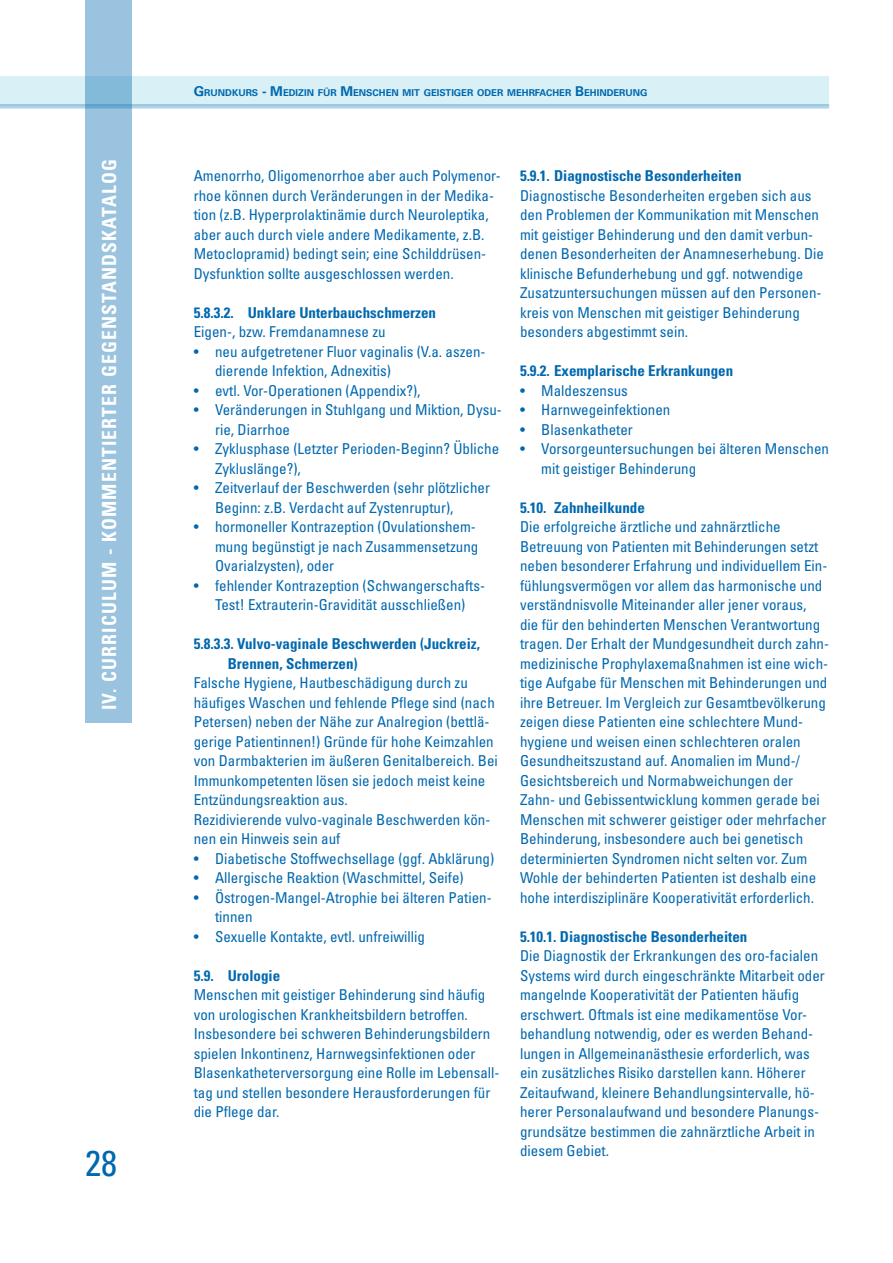
<style>
.page{position:relative;width:893px;height:1263px;background:#fff}
.page>*{position:absolute;margin:0;border:0;box-sizing:border-box;transform-origin:0 0}
.t1{font:condensed 36px "Univers";color:#0068af}
.t2{font:700 condensed 19.5px "Univers";letter-spacing:.06em;color:#fff}
.t3{font:condensed 15px/19.5px "Univers";color:#0068af}
.t4{font:700 condensed 15px/19.5px "Univers";color:#0068af}
.t5{font:700 9.45px "Univers";color:#0068af}
.s1{font-size:13.5px}
</style>
<div class="page">
<div style="left:0;top:77px;width:829px;height:29px;background:#d9f0f6"></div>
<svg style="left:0;top:104px;width:829px;height:5px;background:#afd1e6"></svg>
<div style="left:85px;top:0;width:47px;height:723px;background:#9ac3df"></div>
<h2 class="t2" style="left:97px;top:710px;width:550px;rotate:-90deg">IV. Curriculum - Kommentierter Gegenstandskatalog</h2>
<h1 class="t1" style="left:85px;top:1140px;width:33px">28</h1>
<p class="t5" style="left:194px;top:88px;width:454px"><span class="s1">G</span>RUNDKURS <span class="s1">- M</span>EDIZIN FÜR <span class="s1">M</span>ENSCHEN MIT GEISTIGER ODER MEHRFACHER <span class="s1">B</span>EHINDERUNG</p>
<p class="t3" style="left:194px;top:166px;width:308px">Amenorrho, Oligomenorrhoe aber auch Polymenor&shy;rhoe können durch Veränderungen in der Medika&shy;tion (z.B. Hyperprolaktinämie durch Neuroleptika, aber auch durch viele andere Medikamente, z.B.<br>Metoclopramid) bedingt sein; eine Schilddrüsen-Dysfunktion sollte ausgeschlossen werden.</p>
<p class="t4" style="left:194px;top:302px;width:244px">5.8.3.2. Unklare Unterbauchschmerzen</p>
<p class="t3" style="left:194px;top:322px;width:193px">Eigen-, bzw. Fremdanamnese zu</p>
<p class="t3" style="left:215px;top:341px;width:272px;text-indent:-21px">• neu aufgetretener Fluor vaginalis (V.a. aszen&shy;dierende Infektion, Adnexitis)</p>
<p class="t3" style="left:194px;top:380px;width:228px">• evtl. Vor-Operationen (Appendix?),</p>
<p class="t3" style="left:215px;top:400px;width:288px;text-indent:-21px">• Veränderungen in Stuhlgang und Miktion, Dysu&shy;rie, Diarrhoe</p>
<p class="t3" style="left:215px;top:439px;width:286px;text-indent:-21px">• Zyklusphase (Letzter Perioden-Beginn? Übliche<br>Zykluslänge?),</p>
<p class="t3" style="left:215px;top:478px;width:276px;text-indent:-21px">• Zeitverlauf der Beschwerden (sehr plötzlicher<br>Beginn: z.B. Verdacht auf Zystenruptur),</p>
<p class="t3" style="left:215px;top:517px;width:265px;text-indent:-21px">• hormoneller Kontrazeption (Ovulationshem&shy;mung begünstigt je nach Zusammensetzung<br>Ovarialzysten), oder</p>
<p class="t3" style="left:194px;top:575px;width:293px;text-align:center">• fehlender Kontrazeption (Schwangerschafts-<br>Test! Extrauterin-Gravidität ausschließen)</p>
<p class="t4" style="left:228px;top:634px;width:254px;text-indent:-34px">5.8.3.3. Vulvo-vaginale Beschwerden (Juckreiz,<br>Brennen, Schmerzen)</p>
<p class="t3" style="left:194px;top:673px;width:306px">Falsche Hygiene, Hautbeschädigung durch zu häufiges Waschen und fehlende Pflege sind (nach Petersen) neben der Nähe zur Analregion (bettlä&shy;gerige Patientinnen!) Gründe für hohe Keimzahlen von Darmbakterien im äußeren Genitalbereich. Bei Immunkompetenten lösen sie jedoch meist keine Entzündungsreaktion aus.<br>Rezidivierende vulvo-vaginale Beschwerden kön&shy;nen ein Hinweis sein auf</p>
<p class="t3" style="left:194px;top:848px;width:302px">• Diabetische Stoffwechsellage (ggf. Abklärung)</p>
<p class="t3" style="left:194px;top:868px;width:271px">• Allergische Reaktion (Waschmittel, Seife)</p>
<p class="t3" style="left:215px;top:887px;width:278px;text-indent:-21px">• Östrogen-Mangel-Atrophie bei älteren Patien&shy;tinnen</p>
<p class="t3" style="left:194px;top:926px;width:233px">• Sexuelle Kontakte, evtl. unfreiwillig</p>
<p class="t4" style="left:194px;top:965px;width:88px">5.9. Urologie</p>
<p class="t3" style="left:194px;top:985px;width:307px">Menschen mit geistiger Behinderung sind häufig von urologischen Krankheitsbildern betroffen.<br>Insbesondere bei schweren Behinderungsbildern spielen Inkontinenz, Harnwegsinfektionen oder Blasenkatheterversorgung eine Rolle im Lebensall&shy;tag und stellen besondere Herausforderungen für die Pflege dar.</p>
<p class="t4" style="left:520px;top:166px;width:223px">5.9.1. Diagnostische Besonderheiten</p>
<p class="t3" style="left:520px;top:185px;width:306px">Diagnostische Besonderheiten ergeben sich aus den Problemen der Kommunikation mit Menschen mit geistiger Behinderung und den damit verbun&shy;denen Besonderheiten der Anamneserhebung. Die klinische Befunderhebung und ggf. notwendige Zusatzuntersuchungen müssen auf den Personen&shy;kreis von Menschen mit geistiger Behinderung besonders abgestimmt sein.</p>
<p class="t4" style="left:520px;top:361px;width:215px">5.9.2. Exemplarische Erkrankungen</p>
<p class="t3" style="left:520px;top:380px;width:109px">• Maldeszensus</p>
<p class="t3" style="left:520px;top:400px;width:152px">• Harnwegeinfektionen</p>
<p class="t3" style="left:520px;top:419px;width:114px">• Blasenkatheter</p>
<p class="t3" style="left:541px;top:439px;width:289px;text-indent:-21px">• Vorsorgeuntersuchungen bei älteren Menschen mit geistiger Behinderung</p>
<p class="t4" style="left:520px;top:497px;width:126px">5.10. Zahnheilkunde</p>
<p class="t3" style="left:520px;top:517px;width:311px">Die erfolgreiche ärztliche und zahnärztliche Betreuung von Patienten mit Behinderungen setzt neben besonderer Erfahrung und individuellem Ein&shy;fühlungsvermögen vor allem das harmonische und verständnisvolle Miteinander aller jener voraus,<br>die für den behinderten Menschen Verantwortung tragen. Der Erhalt der Mundgesundheit durch zahn&shy;medizinische Prophylaxemaßnahmen ist eine wich&shy;tige Aufgabe für Menschen mit Behinderungen und ihre Betreuer. Im Vergleich zur Gesamtbevölkerung zeigen diese Patienten eine schlechtere Mund&shy;hygiene und weisen einen schlechteren oralen Gesundheitszustand auf. Anomalien im Mund-/ Gesichtsbereich und Normabweichungen der Zahn- und Gebissentwicklung kommen gerade bei Menschen mit schwerer geistiger oder mehrfacher Behinderung, insbesondere auch bei genetisch determinierten Syndromen nicht selten vor. Zum Wohle der behinderten Patienten ist deshalb eine hohe interdisziplinäre Kooperativität erforderlich.</p>
<p class="t4" style="left:520px;top:926px;width:229px">5.10.1. Diagnostische Besonderheiten</p>
<p class="t3" style="left:520px;top:946px;width:306px">Die Diagnostik der Erkrankungen des oro-facialen Systems wird durch eingeschränkte Mitarbeit oder mangelnde Kooperativität der Patienten häufig erschwert. Oftmals ist eine medikamentöse Vor&shy;behandlung notwendig, oder es werden Behand&shy;lungen in Allgemeinanästhesie erforderlich, was ein zusätzliches Risiko darstellen kann. Höherer Zeitaufwand, kleinere Behandlungsintervalle, hö&shy;herer Personalaufwand und besondere Planungs&shy;grundsätze bestimmen die zahnärztliche Arbeit in diesem Gebiet.</p>
</div>
